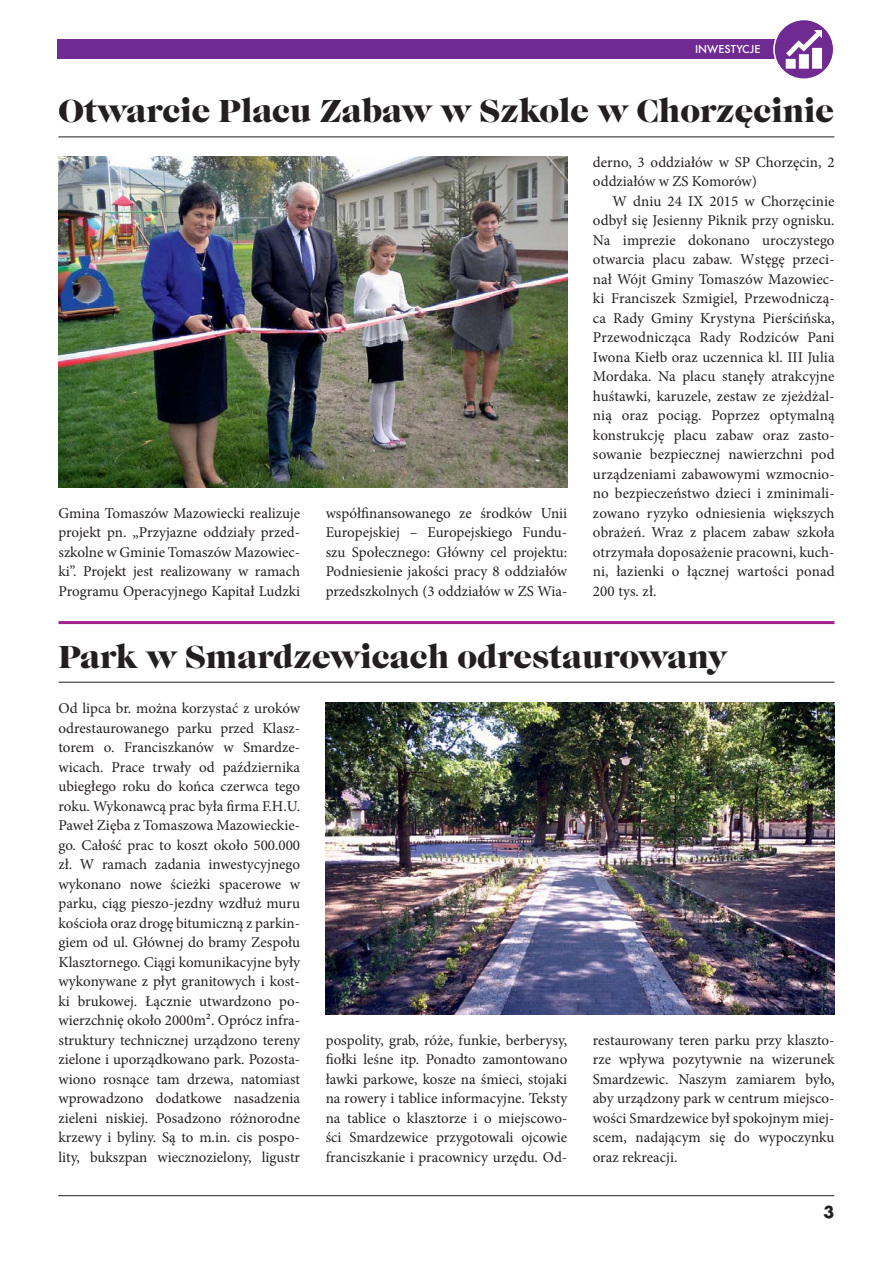
<style>
.page{position:relative;width:893px;height:1263px;background:#fff}
.page>*{position:absolute;margin:0;border:0;box-sizing:border-box;transform-origin:0 0}
.t1{font:33px "Caslon Gra DCE";color:#231f20}
.t2{font:700 18px "Futura TCE";color:#231f20}
.t3{font:15px/19.5px "Minion Pro";color:#231f20;text-align:justify}
.t4{font:500 12px "Futura TCE";color:#fff}
</style>
<div class="page">
<hr style="left:58px;top:1195px;width:776px;height:1px;background:#231f20">
<div style="left:58px;top:39px;width:718px;height:19px;background:#6f2b91"></div>
<div style="left:774px;top:19px;width:60px;height:60px;background:#6f2b91;border-radius:50%"></div>
<div style="left:773px;top:19px;width:61px;height:61px;border:2px solid #fff;border-radius:50%"></div>
<svg style="left:786px;top:30px;width:36px;height:39px"></svg>
<img style="left:326px;top:702px;width:508px;height:312px">
<img style="left:58px;top:156px;width:509px;height:332px">
<hr style="left:58px;top:136px;width:776px;height:1px;background:#231f20">
<hr style="left:58px;top:682px;width:776px;height:1px;background:#231f20">
<hr style="left:58px;top:621px;width:776px;height:3px;background:#a3238e">
<p class="t4" style="left:695px;top:43px;width:67px">INWESTYCJE</p>
<h1 class="t1" style="left:59px;top:97px;width:777px">Otwarcie Placu Zabaw w Szkole w Chorzęcinie</h1>
<p class="t3" style="left:58px;top:505px;width:243px">Gmina Tomaszów Mazowiecki realizuje projekt pn. „Przyjazne oddziały przed&shy;szkolne w Gminie Tomaszów Mazowiec&shy;ki”. Projekt jest realizowany w ramach Programu Operacyjnego Kapitał Ludzki</p>
<p class="t3" style="left:326px;top:505px;width:243px">współfinansowanego ze środków Unii Europejskiej – Europejskiego Fundu&shy;szu Społecznego: Główny cel projektu:<br>Podniesienie jakości pracy 8 oddziałów przedszkolnych (3 oddziałów w ZS Wia-</p>
<p class="t3" style="left:593px;top:154px;width:243px">derno, 3 oddziałów w SP Chorzęcin, 2 oddziałów w ZS Komorów)</p>
<p class="t3" style="left:593px;top:193px;width:243px;text-indent:19px">W dniu 24 IX 2015 w Chorzęcinie odbył się Jesienny Piknik przy ognisku.<br>Na imprezie dokonano uroczystego otwarcia placu zabaw. Wstęgę przeci&shy;nał Wójt Gminy Tomaszów Mazowiec&shy;ki Franciszek Szmigiel, Przewodniczą&shy;ca Rady Gminy Krystyna Pierścińska, Przewodnicząca Rady Rodziców Pani Iwona Kiełb oraz uczennica kl. III Julia Mordaka. Na placu stanęły atrakcyjne huśtawki, karuzele, zestaw ze zjeżdżal&shy;nią oraz pociąg. Poprzez optymalną konstrukcję placu zabaw oraz zasto&shy;sowanie bezpiecznej nawierzchni pod urządzeniami zabawowymi wzmocnio&shy;no bezpieczeństwo dzieci i zminimali&shy;zowano ryzyko odniesienia większych obrażeń. Wraz z placem zabaw szkoła otrzymała doposażenie pracowni, kuch&shy;ni, łazienki o łącznej wartości ponad 200 tys. zł.</p>
<h1 class="t1" style="left:58px;top:643px;width:670px">Park w Smardzewicach odrestaurowany</h1>
<p class="t3" style="left:58px;top:700px;width:243px">Od lipca br. można korzystać z uroków odrestaurowanego parku przed Klasz&shy;torem o. Franciszkanów w Smardze&shy;wicach. Prace trwały od października ubiegłego roku do końca czerwca tego roku. Wykonawcą prac była firma F.H.U.<br>Paweł Zięba z Tomaszowa Mazowieckie&shy;go. Całość prac to koszt około 500.000 zł. W ramach zadania inwestycyjnego wykonano nowe ścieżki spacerowe w parku, ciąg pieszo-jezdny wzdłuż muru kościoła oraz drogę bitumiczną z parkin&shy;giem od ul. Głównej do bramy Zespołu Klasztornego. Ciągi komunikacyjne były wykonywane z płyt granitowych i kost&shy;ki brukowej. Łącznie utwardzono po&shy;wierzchnię około 2000m². Oprócz infra&shy;struktury technicznej urządzono tereny zielone i uporządkowano park. Pozosta&shy;wiono rosnące tam drzewa, natomiast wprowadzono dodatkowe nasadzenia zieleni niskiej. Posadzono różnorodne krzewy i byliny. Są to m.in. cis pospo&shy;lity, bukszpan wiecznozielony, ligustr</p>
<p class="t3" style="left:326px;top:1031px;width:243px">pospolity, grab, róże, funkie, berberysy, fiołki leśne itp. Ponadto zamontowano ławki parkowe, kosze na śmieci, stojaki na rowery i tablice informacyjne. Teksty na tablice o klasztorze i o miejscowo&shy;ści Smardzewice przygotowali ojcowie franciszkanie i pracownicy urzędu. Od-</p>
<p class="t3" style="left:593px;top:1031px;width:243px">restaurowany teren parku przy klaszto&shy;rze wpływa pozytywnie na wizerunek Smardzewic. Naszym zamiarem było, aby urządzony park w centrum miejsco&shy;wości Smardzewice był spokojnym miej&shy;scem, nadającym się do wypoczynku oraz rekreacji.</p>
<p class="t2" style="left:823px;top:1205px;width:12px">3</p>
</div>
